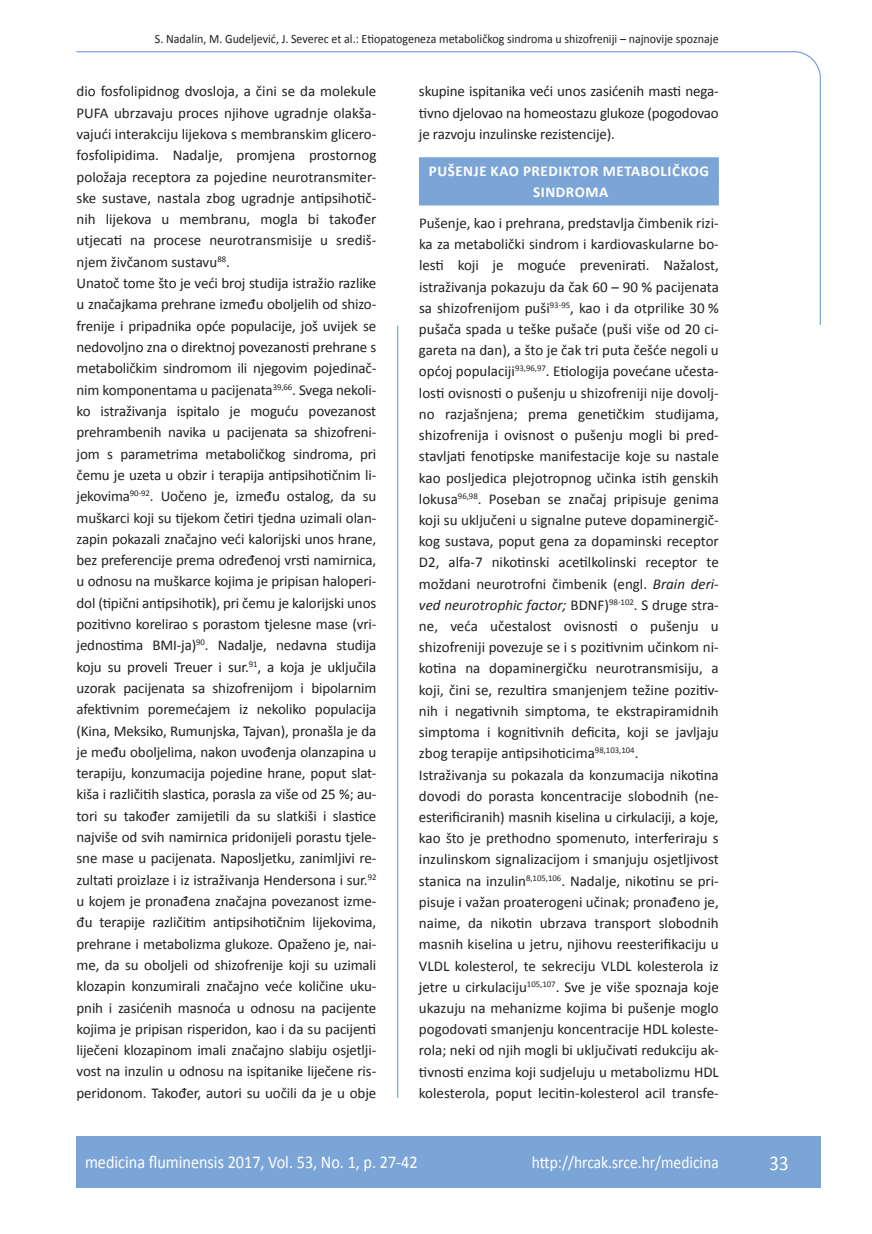
<style>
.page{position:relative;width:872px;height:1234px;background:#fff}
.page>*{position:absolute;margin:0;border:0;box-sizing:border-box;transform-origin:0 0}
.t1{font:21px "Calibri";color:#fff;scale:.9 1}
.t2{font:18px "Calibri";color:#fff;scale:.9 1}
.t3{font:17.25px "Calibri";color:#fff;scale:.9 1}
.t4{font:15px/21.3px "Calibri";letter-spacing:-.01em;color:#231f20}
.t5{font:700 15px/21.1px "Calibri";letter-spacing:.04em;color:#fff;text-align:center}
.t6{font:12.75px "Calibri";color:#231f20;scale:.94 1}
.s1{font-style:italic}
</style>
<div class="page">
<svg style="left:76px;top:51px;width:745px;height:275px"></svg>
<hr style="left:397px;top:325px;width:1px;height:772px;background:#7ca5d7">
<div style="left:77px;top:1135px;width:744px;height:51px;background:#7ca5d7"></div>
<div style="left:419px;top:157px;width:300px;height:27px;background:#7ca5d7"></div>
<div style="left:419px;top:178px;width:300px;height:27px;background:#7ca5d7"></div>
<p class="t6" style="left:155px;top:30px;width:601px">S. Nadalin, M. Gudeljević, J. Severec et al.: Etiopatogeneza metaboličkog sindroma u shizofreniji – najnovije spoznaje</p>
<p class="t4" style="left:77px;top:80px;width:301px">dio fosfolipidnog dvosloja, a čini se da molekule PUFA ubrzavaju proces njihove ugradnje olakša&shy;vajući interakciju lijekova s membranskim glicero&shy;fosfolipidima. Nadalje, promjena prostornog položaja receptora za pojedine neurotransmiter&shy;ske sustave, nastala zbog ugradnje antipsihotič&shy;nih lijekova u membranu, mogla bi također utjecati na procese neurotransmisije u središ&shy;njem živčanom sustavu<sup>88</sup>.<br>Unatoč tome što je veći broj studija istražio razlike u značajkama prehrane između oboljelih od shizo&shy;frenije i pripadnika opće populacije, još uvijek se nedovoljno zna o direktnoj povezanosti prehrane s metaboličkim sindromom ili njegovim pojedinač&shy;nim komponentama u pacijenata<sup>39,66</sup>. Svega nekoli&shy;ko istraživanja ispitalo je moguću povezanost prehrambenih navika u pacijenata sa shizofreni&shy;jom s parametrima metaboličkog sindroma, pri čemu je uzeta u obzir i terapija antipsihotičnim li&shy;jekovima<sup>90-92</sup>. Uočeno je, između ostalog, da su muškarci koji su tijekom četiri tjedna uzimali olan&shy;zapin pokazali značajno veći kalorijski unos hrane, bez preferencije prema određenoj vrsti namirnica, u odnosu na muškarce kojima je pripisan haloperi&shy;dol (tipični antipsihotik), pri čemu je kalorijski unos pozitivno korelirao s porastom tjelesne mase (vri&shy;jednostima BMI-ja)<sup>90</sup>. Nadalje, nedavna studija koju su proveli Treuer i sur.<sup>91</sup>, a koja je uključila uzorak pacijenata sa shizofrenijom i bipolarnim afektivnim poremećajem iz nekoliko populacija (Kina, Meksiko, Rumunjska, Tajvan), pronašla je da je među oboljelima, nakon uvođenja olanzapina u terapiju, konzumacija pojedine hrane, poput slat&shy;kiša i različitih slastica, porasla za više od 25 %; au&shy;tori su također zamijetili da su slatkiši i slastice najviše od svih namirnica pridonijeli porastu tjele&shy;sne mase u pacijenata. Naposljetku, zanimljivi re&shy;zultati proizlaze i iz istraživanja Hendersona i sur.<sup>92 </sup>u kojem je pronađena značajna povezanost izme&shy;đu terapije različitim antipsihotičnim lijekovima, prehrane i metabolizma glukoze. Opaženo je, nai&shy;me, da su oboljeli od shizofrenije koji su uzimali klozapin konzumirali značajno veće količine uku&shy;pnih i zasićenih masnoća u odnosu na pacijente kojima je pripisan risperidon, kao i da su pacijenti liječeni klozapinom imali značajno slabiju osjetlji&shy;vost na inzulin u odnosu na ispitanike liječene ris&shy;peridonom. Također, autori su uočili da je u obje</p>
<p class="t4" style="left:419px;top:80px;width:301px;text-align:justify">skupine ispitanika veći unos zasićenih masti nega&shy;tivno djelovao na homeostazu glukoze (pogodovao je razvoju inzulinske rezistencije).</p>
<p class="t5" style="left:429px;top:160px;width:282px">PUŠENJE KAO PREDIKTOR METABOLIČKOG<br>SINDROMA</p>
<p class="t4" style="left:419px;top:212px;width:301px">Pušenje, kao i prehrana, predstavlja čimbenik rizi&shy;ka za metabolički sindrom i kardiovaskularne bo&shy;lesti koji je moguće prevenirati. Nažalost, istraživanja pokazuju da čak 60 – 90 % pacijenata sa shizofrenijom puši<sup>93-95</sup>, kao i da otprilike 30 % pušača spada u teške pušače (puši više od 20 ci&shy;gareta na dan), a što je čak tri puta češće negoli u općoj populaciji<sup>93,96,97</sup>. Etiologija povećane učesta&shy;losti ovisnosti o pušenju u shizofreniji nije dovolj&shy;no razjašnjena; prema genetičkim studijama, shizofrenija i ovisnost o pušenju mogli bi pred&shy;stavljati fenotipske manifestacije koje su nastale kao posljedica plejotropnog učinka istih genskih lokusa<sup>96,98</sup>. Poseban se značaj pripisuje genima koji su uključeni u signalne puteve dopaminergič&shy;kog sustava, poput gena za dopaminski receptor D2, alfa-7 nikotinski acetilkolinski receptor te moždani neurotrofni čimbenik (engl. <span class="s1">Brain deri&shy;ved neurotrophic factor;</span> BDNF)<sup>98-102</sup>. S druge stra&shy;ne, veća učestalost ovisnosti o pušenju u shizofreniji povezuje se i s pozitivnim učinkom ni&shy;kotina na dopaminergičku neurotransmisiju, a koji, čini se, rezultira smanjenjem težine pozitiv&shy;nih i negativnih simptoma, te ekstrapiramidnih simptoma i kognitivnih deficita, koji se javljaju zbog terapije antipsihoticima<sup>98,103,104</sup>.<br>Istraživanja su pokazala da konzumacija nikotina dovodi do porasta koncentracije slobodnih (ne&shy;esterificiranih) masnih kiselina u cirkulaciji, a koje, kao što je prethodno spomenuto, interferiraju s inzulinskom signalizacijom i smanjuju osjetljivost stanica na inzulin<sup>8,105,106</sup>. Nadalje, nikotinu se pri&shy;pisuje i važan proaterogeni učinak; pronađeno je, naime, da nikotin ubrzava transport slobodnih masnih kiselina u jetru, njihovu reesterifikaciju u VLDL kolesterol, te sekreciju VLDL kolesterola iz jetre u cirkulaciju<sup>105,107</sup>. Sve je više spoznaja koje ukazuju na mehanizme kojima bi pušenje moglo pogodovati smanjenju koncentracije HDL koleste&shy;rola; neki od njih mogli bi uključivati redukciju ak&shy;tivnosti enzima koji sudjeluju u metabolizmu HDL kolesterola, poput lecitin-kolesterol acil transfe-</p>
<p class="t2" style="left:85px;top:1150px;width:371px">medicina fluminensis 2017, Vol. 53, No. 1, p. 27-42</p>
<p class="t3" style="left:532px;top:1151px;width:209px">http://hrcak.srce.hr/medicina</p>
<h1 class="t1" style="left:769px;top:1149px;width:23px">33</h1>
</div>
